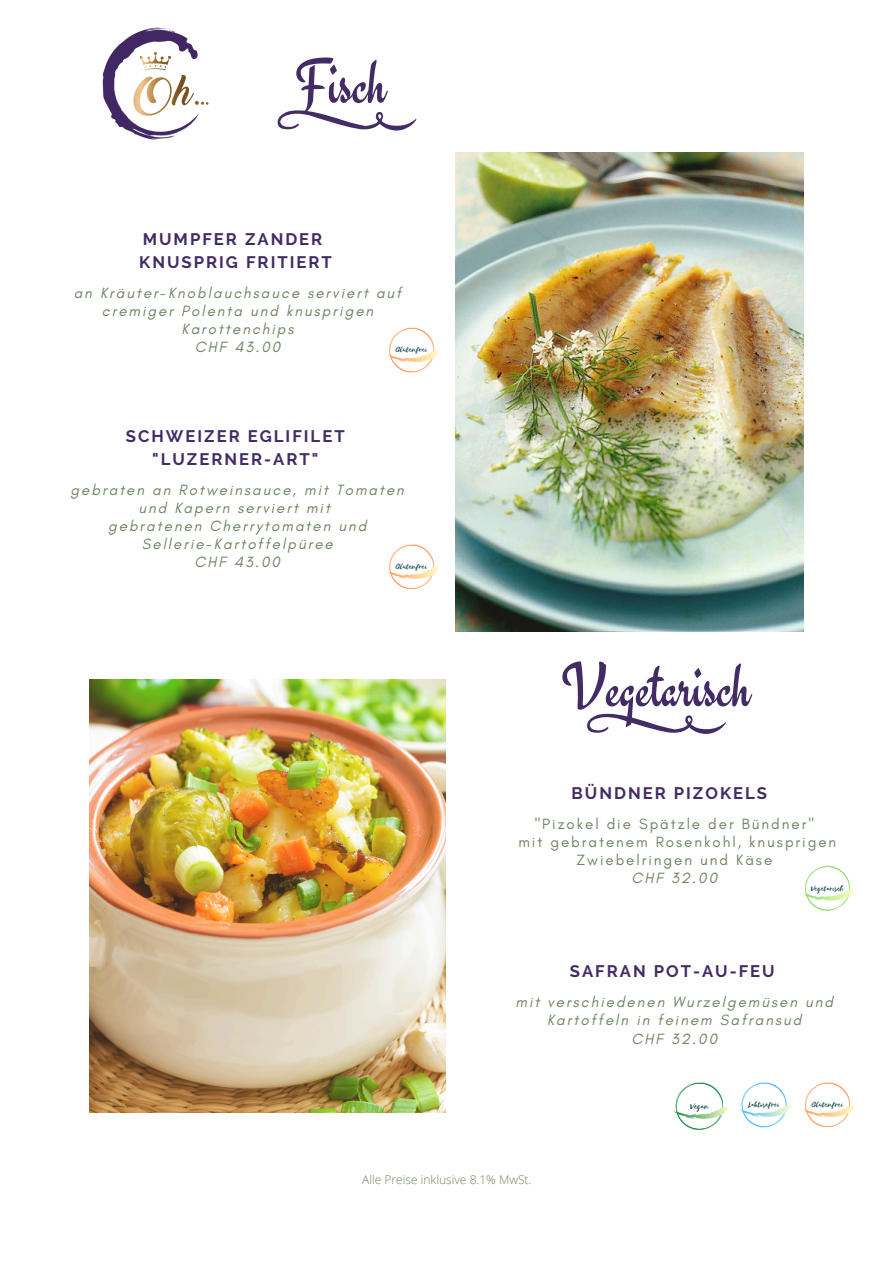
<style>
.page{position:relative;width:894px;height:1264px;background:#fff}
.page>*{position:absolute;margin:0;border:0;box-sizing:border-box;transform-origin:0 0}
.t1{font:63.6px "Engagement";color:#432c65}
.t2{font:700 16.65px/23px "Raleway";letter-spacing:.12em;color:#432c65;text-align:center}
.t3{font:italic 15.15px/18px "Glacial Indifference";letter-spacing:.13em;color:#6e8463;text-align:center}
.t4{font:15.15px/18px "Glacial Indifference";letter-spacing:.13em;color:#6e8463;text-align:center}
.t5{font:300 12px "Open Sans";color:#6e8463}
.t6{font:9.3px "Selima";color:#1d4e56}
.t7{font:8.85px "Selima";color:#1d4e56}
.s1{font-style:italic}
</style>
<div class="page">
<img style="left:89px;top:679px;width:356px;height:433px">
<img style="left:456px;top:153px;width:347px;height:478px">
<svg style="left:587px;top:714px;width:138px;height:20px"></svg>
<svg style="left:277px;top:110px;width:139px;height:20px"></svg>
<img style="left:102px;top:27px;width:107px;height:113px">
<svg style="left:673px;top:1082px;width:55px;height:47px"></svg>
<svg style="left:739px;top:1082px;width:52px;height:45px"></svg>
<svg style="left:803px;top:1082px;width:52px;height:44px"></svg>
<svg style="left:803px;top:865px;width:51px;height:45px"></svg>
<svg style="left:387px;top:327px;width:52px;height:45px"></svg>
<svg style="left:387px;top:544px;width:52px;height:45px"></svg>
<p class="t1" style="left:295px;top:45px;width:93px">Fisch</p>
<p class="t2" style="left:139px;top:228px;width:194px;text-align:left">MUMPFER ZANDER<br>KNUSPRIG FRITIERT</p>
<h2 class="t3" style="left:74px;top:283px;width:329px">an Kräuter-Knoblauchsauce serviert auf cremiger Polenta und knusprigen<br>Karottenchips<br>CHF 43.00</h2>
<p class="t7" style="left:396px;top:345px;width:33px">Glutenfrei</p>
<h1 class="t2" style="left:126px;top:425px;width:220px">SCHWEIZER EGLIFILET "LUZERNER-ART"</h1>
<p class="t3" style="left:71px;top:481px;width:335px">gebraten an Rotweinsauce, mit Tomaten und Kapern serviert mit<br>gebratenen Cherrytomaten und<br>Sellerie-Kartoffelpüree<br>CHF 43.00</p>
<p class="t7" style="left:396px;top:561px;width:33px">Glutenfrei</p>
<p class="t1" style="left:561px;top:648px;width:191px">Vegetarisch</p>
<p class="t2" style="left:571px;top:782px;width:197px">BÜNDNER PIZOKELS</p>
<h4 class="t4" style="left:518px;top:815px;width:319px">"Pizokel die Spätzle der Bündner"<br>mit gebratenem Rosenkohl, knusprigen<br>Zwiebelringen und Käse<br><span class="s1">CHF 32.00</span></h4>
<p class="t7" style="left:810px;top:883px;width:35px">Vegetarisch</p>
<h4 class="t2" style="left:569px;top:959px;width:206px">SAFRAN POT-AU-FEU</h4>
<p class="t3" style="left:515px;top:991px;width:319px;line-height:18.6px">mit verschiedenen Wurzelgemüsen und<br>Kartoffeln in feinem Safransud<br>CHF 32.00</p>
<p class="t6" style="left:689px;top:1100px;width:20px">Vegan</p>
<h2 class="t7" style="left:748px;top:1099px;width:33px">Laktosefrei</h2>
<p class="t7" style="left:811px;top:1099px;width:33px">Glutenfrei</p>
<p class="t5" style="left:362px;top:1171px;width:171px">Alle Preise inklusive 8.1% MwSt.</p>
</div>
